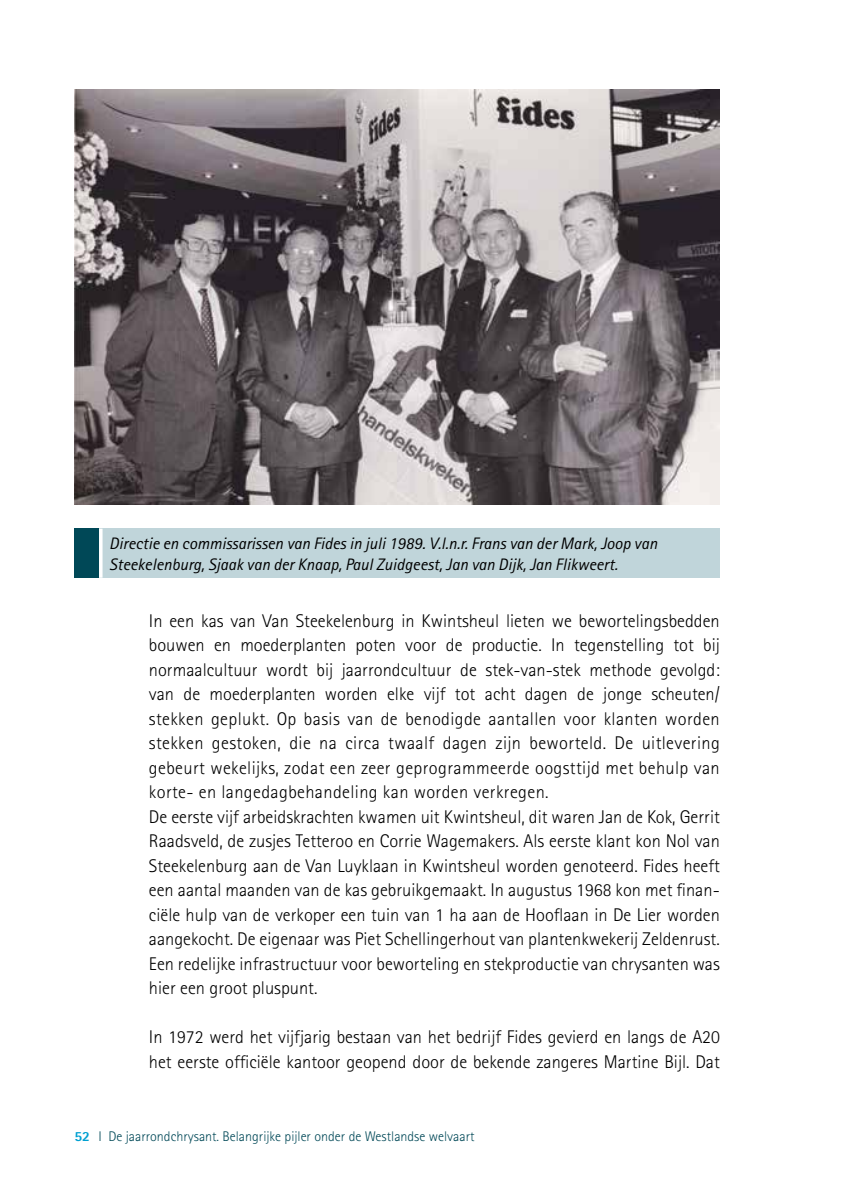
<style>
.page{position:relative;width:844px;height:1191px;background:#fff}
.page>*{position:absolute;margin:0;border:0;box-sizing:border-box;transform-origin:0 0}
.t1{font:300 18.38px/24.5px "Rotis Sans Serif";color:#000}
.t2{font:italic 16.62px/21px "Rotis Sans Serif";color:#000}
.t3{font:300 14px "Rotis Sans Serif";color:#004857}
.s1{font-weight:800;color:#00a0d1}
</style>
<div class="page">
<img style="left:74px;top:89px;width:645px;height:415px">
<div style="left:74px;top:528px;width:645px;height:50px;background:#c0d5da"></div>
<div style="left:74px;top:528px;width:25px;height:50px;background:#004857"></div>
<hr style="left:99px;top:529px;width:3px;height:49px;background:#fff">
<p class="t2" style="left:109px;top:533px;width:549px">Directie en commissarissen van Fides in juli 1989. V.l.n.r. Frans van der Mark, Joop van<br>Steekelenburg, Sjaak van der Knaap, Paul Zuidgeest, Jan van Dijk, Jan Flikweert.</p>
<p class="t1" style="left:149px;top:608px;width:572px">In een kas van Van Steekelenburg in Kwintsheul lieten we bewortelingsbedden bouwen en moederplanten poten voor de productie. In tegenstelling tot bij normaalcultuur wordt bij jaarrondcultuur de stek-van-stek methode gevolgd: van de moederplanten worden elke vijf tot acht dagen de jonge scheuten/ stekken geplukt. Op basis van de benodigde aantallen voor klanten worden stekken gestoken, die na circa twaalf dagen zijn beworteld. De uitlevering gebeurt wekelijks, zodat een zeer geprogrammeerde oogsttijd met behulp van korte- en langedagbehandeling kan worden verkregen.<br>De eerste vijf arbeidskrachten kwamen uit Kwintsheul, dit waren Jan de Kok, Gerrit Raadsveld, de zusjes Tetteroo en Corrie Wagemakers. Als eerste klant kon Nol van Steekelenburg aan de Van Luyklaan in Kwintsheul worden genoteerd. Fides heeft een aantal maanden van de kas gebruikgemaakt. In augustus 1968 kon met finan&shy;ciële hulp van de verkoper een tuin van 1 ha aan de Hooflaan in De Lier worden aangekocht. De eigenaar was Piet Schellingerhout van plantenkwekerij Zeldenrust.<br>Een redelijke infrastructuur voor beworteling en stekproductie van chrysanten was hier een groot pluspunt.</p>
<p class="t1" style="left:149px;top:1024px;width:572px">In 1972 werd het vijfjarig bestaan van het bedrijf Fides gevierd en langs de A20 het eerste officiële kantoor geopend door de bekende zangeres Martine Bijl. Dat</p>
<p class="t3" style="left:74px;top:1128px;width:401px"><span class="s1">52</span> I De jaarrondchrysant. Belangrijke pijler onder de Westlandse welvaart</p>
</div>
